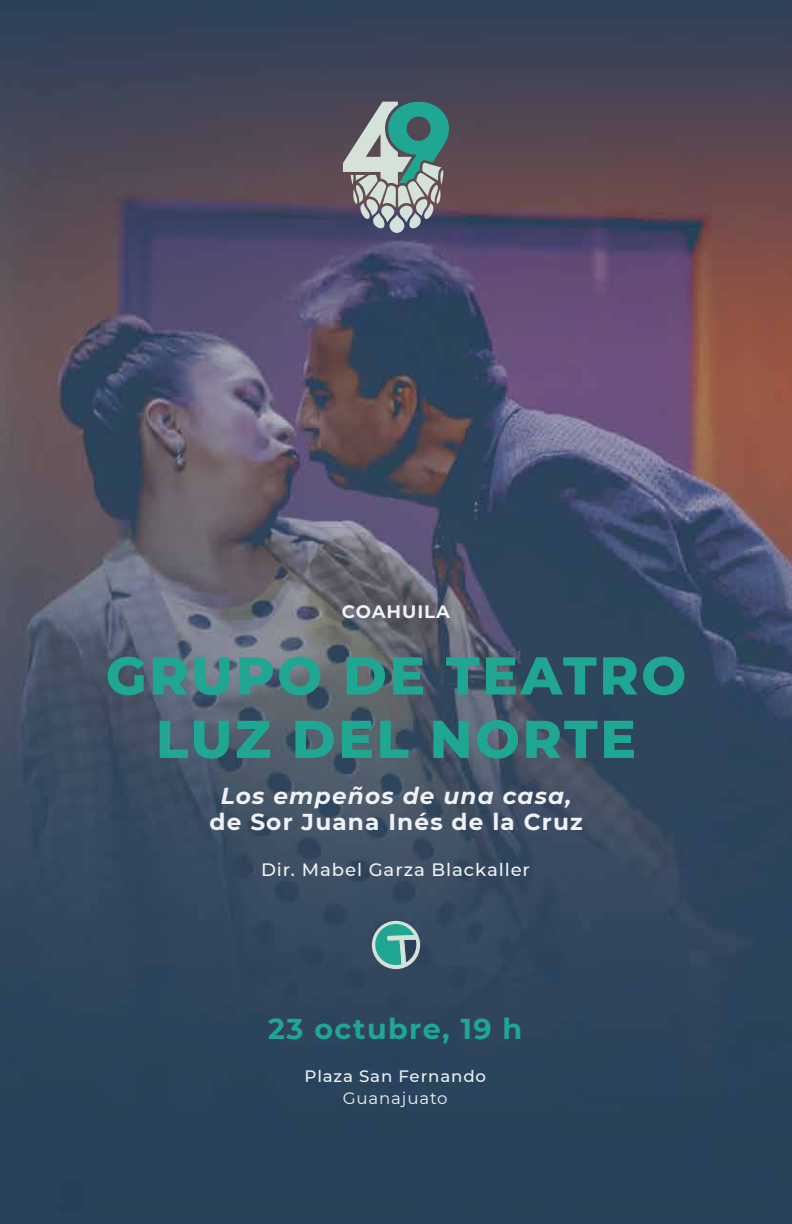
<style>
.page{position:relative;width:792px;height:1224px;background:#fff}
.page>*{position:absolute;margin:0;border:0;box-sizing:border-box;transform-origin:0 0}
.t1{font:800 53px/63.4px "Montserrat";letter-spacing:.05em;color:#1fa793;text-align:center}
.t2{font:700 28.6px "Montserrat";letter-spacing:.05em;color:#1fa793}
.t3{font:700 23px "Montserrat";letter-spacing:.05em;color:#eff1f5}
.t4{font:italic 700 23px "Montserrat";letter-spacing:.05em;color:#eff1f5}
.t5{font:500 18px "Montserrat";letter-spacing:.05em;color:#eff1f5}
.t6{font:700 18px "Montserrat";letter-spacing:.05em;color:#eff1f5}
.t7{font:500 16.4px "Montserrat";letter-spacing:.05em;color:#eff1f5}
.t8{font:16.4px "Montserrat";letter-spacing:.05em;color:#eff1f5}
</style>
<div class="page">
<img style="left:0;top:0;width:792px;height:1224px">
<svg style="left:343px;top:102px;width:106px;height:131px;background:#789192"></svg>
<div style="left:372px;top:921px;width:48px;height:48px;background:#d4e2da;border-radius:50%"></div>
<svg style="left:375px;top:924px;width:41px;height:41px"></svg>
<p class="t6" style="left:342px;top:599px;width:110px">COAHUILA</p>
<p class="t1" style="left:106px;top:641px;width:582px">GRUPO DE TEATRO<br>LUZ DEL NORTE</p>
<p class="t4" style="left:221px;top:780px;width:352px">Los empeños de una casa,</p>
<p class="t3" style="left:210px;top:806px;width:375px">de Sor Juana Inés de la Cruz</p>
<p class="t5" style="left:261px;top:857px;width:271px">Dir. Mabel Garza Blackaller</p>
<p class="t2" style="left:268px;top:1008px;width:256px">23 octubre, 19 h</p>
<p class="t7" style="left:304px;top:1065px;width:183px">Plaza San Fernando</p>
<p class="t8" style="left:343px;top:1087px;width:106px">Guanajuato</p>
</div>
